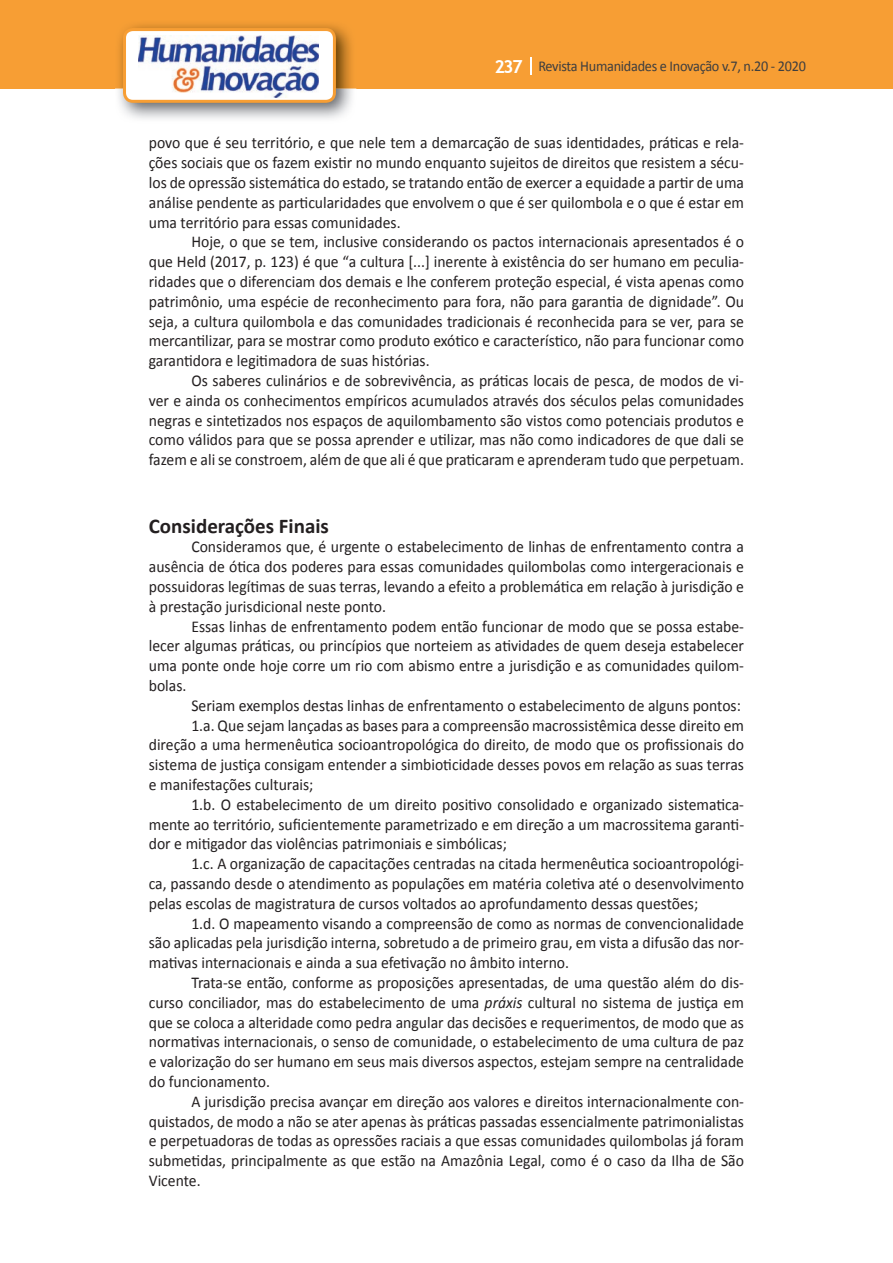
<style>
.page{position:relative;width:893px;height:1263px;background:#fff}
.page>*{position:absolute;margin:0;border:0;box-sizing:border-box;transform-origin:0 0}
.t1{font:700 21px "Calibri";color:#231f20}
.t2{font:16.5px/19.8px "Calibri";color:#231f20;text-align:justify;scale:.95 1}
.t3{font:15px "Calibri";letter-spacing:-.02em;color:#3e3e3f;scale:.95 1}
.s1{font-family:"Trebuchet MS";font-weight:700;font-size:18px;color:#fff}
.s2{font-style:italic}
</style>
<div class="page">
<div style="left:0;top:0;width:893px;height:88px;background:#f79e34"></div>
<svg style="left:530px;top:57px;width:2px;height:18px"></svg>
<img style="left:115px;top:24px;width:241px;height:95px">
<svg style="left:123px;top:28px;width:213px;height:75px"></svg>
<p class="t3" style="left:495px;top:57px;width:329px"><span class="s1">237</span> Revista Humanidades e Inovação v.7, n.20 - 2020</p>
<p class="t2" style="left:149px;top:133px;width:628px">povo que é seu território, e que nele tem a demarcação de suas identidades, práticas e rela&shy;ções sociais que os fazem existir no mundo enquanto sujeitos de direitos que resistem a sécu&shy;los de opressão sistemática do estado, se tratando então de exercer a equidade a partir de uma análise pendente as particularidades que envolvem o que é ser quilombola e o que é estar em uma território para essas comunidades.</p>
<p class="t2" style="left:149px;top:232px;width:628px;text-indent:43px">Hoje, o que se tem, inclusive considerando os pactos internacionais apresentados é o que Held (2017, p. 123) é que “a cultura [...] inerente à existência do ser humano em peculia&shy;ridades que o diferenciam dos demais e lhe conferem proteção especial, é vista apenas como patrimônio, uma espécie de reconhecimento para fora, não para garantia de dignidade”. Ou seja, a cultura quilombola e das comunidades tradicionais é reconhecida para se ver, para se mercantilizar, para se mostrar como produto exótico e característico, não para funcionar como garantidora e legitimadora de suas histórias.</p>
<p class="t2" style="left:149px;top:371px;width:628px;text-indent:43px">Os saberes culinários e de sobrevivência, as práticas locais de pesca, de modos de vi&shy;ver e ainda os conhecimentos empíricos acumulados através dos séculos pelas comunidades negras e sintetizados nos espaços de aquilombamento são vistos como potenciais produtos e como válidos para que se possa aprender e utilizar, mas não como indicadores de que dali se fazem e ali se constroem, além de que ali é que praticaram e aprenderam tudo que perpetuam.</p>
<p class="t1" style="left:149px;top:512px;width:182px">Considerações Finais</p>
<p class="t2" style="left:149px;top:537px;width:628px;text-indent:43px">Consideramos que, é urgente o estabelecimento de linhas de enfrentamento contra a ausência de ótica dos poderes para essas comunidades quilombolas como intergeracionais e possuidoras legítimas de suas terras, levando a efeito a problemática em relação à jurisdição e à prestação jurisdicional neste ponto.</p>
<p class="t2" style="left:149px;top:616px;width:628px;text-indent:43px">Essas linhas de enfrentamento podem então funcionar de modo que se possa estabe&shy;lecer algumas práticas, ou princípios que norteiem as atividades de quem deseja estabelecer uma ponte onde hoje corre um rio com abismo entre a jurisdição e as comunidades quilom&shy;bolas.</p>
<p class="t2" style="left:191px;top:695px;width:580px">Seriam exemplos destas linhas de enfrentamento o estabelecimento de alguns pontos:</p>
<p class="t2" style="left:191px;top:715px;width:583px">1.a. Que sejam lançadas as bases para a compreensão macrossistêmica desse direito em</p>
<p class="t2" style="left:149px;top:735px;width:628px">direção a uma hermenêutica socioantropológica do direito, de modo que os profissionais do</p>
<p class="t2" style="left:149px;top:755px;width:628px">sistema de justiça consigam entender a simbioticidade desses povos em relação as suas terras</p>
<p class="t2" style="left:149px;top:775px;width:175px">e manifestações culturais;</p>
<p class="t2" style="left:191px;top:794px;width:583px">1.b. O estabelecimento de um direito positivo consolidado e organizado sistematica-</p>
<p class="t2" style="left:149px;top:814px;width:628px">mente ao território, suficientemente parametrizado e em direção a um macrossitema garanti-</p>
<p class="t2" style="left:149px;top:834px;width:378px">dor e mitigador das violências patrimoniais e simbólicas;</p>
<p class="t2" style="left:191px;top:854px;width:583px">1.c. A organização de capacitações centradas na citada hermenêutica socioantropológi-</p>
<p class="t2" style="left:149px;top:874px;width:628px">ca, passando desde o atendimento as populações em matéria coletiva até o desenvolvimento</p>
<p class="t2" style="left:149px;top:893px;width:580px">pelas escolas de magistratura de cursos voltados ao aprofundamento dessas questões;</p>
<p class="t2" style="left:191px;top:913px;width:583px">1.d. O mapeamento visando a compreensão de como as normas de convencionalidade</p>
<p class="t2" style="left:149px;top:933px;width:628px">são aplicadas pela jurisdição interna, sobretudo a de primeiro grau, em vista a difusão das nor-</p>
<p class="t2" style="left:149px;top:953px;width:444px">mativas internacionais e ainda a sua efetivação no âmbito interno.</p>
<p class="t2" style="left:191px;top:973px;width:583px">Trata-se então, conforme as proposições apresentadas, de uma questão além do dis-</p>
<p class="t2" style="left:149px;top:992px;width:628px">curso conciliador, mas do estabelecimento de uma <span class="s2">práxis</span> cultural no sistema de justiça em</p>
<p class="t2" style="left:149px;top:1012px;width:628px">que se coloca a alteridade como pedra angular das decisões e requerimentos, de modo que as</p>
<p class="t2" style="left:149px;top:1032px;width:628px">normativas internacionais, o senso de comunidade, o estabelecimento de uma cultura de paz</p>
<p class="t2" style="left:149px;top:1052px;width:628px">e valorização do ser humano em seus mais diversos aspectos, estejam sempre na centralidade</p>
<p class="t2" style="left:149px;top:1072px;width:129px">do funcionamento.</p>
<p class="t2" style="left:191px;top:1091px;width:583px">A jurisdição precisa avançar em direção aos valores e direitos internacionalmente con-</p>
<p class="t2" style="left:149px;top:1111px;width:628px">quistados, de modo a não se ater apenas às práticas passadas essencialmente patrimonialistas</p>
<p class="t2" style="left:149px;top:1131px;width:628px">e perpetuadoras de todas as opressões raciais a que essas comunidades quilombolas já foram</p>
<p class="t2" style="left:149px;top:1151px;width:628px">submetidas, principalmente as que estão na Amazônia Legal, como é o caso da Ilha de São</p>
<p class="t2" style="left:149px;top:1171px;width:56px">Vicente.</p>
</div>
